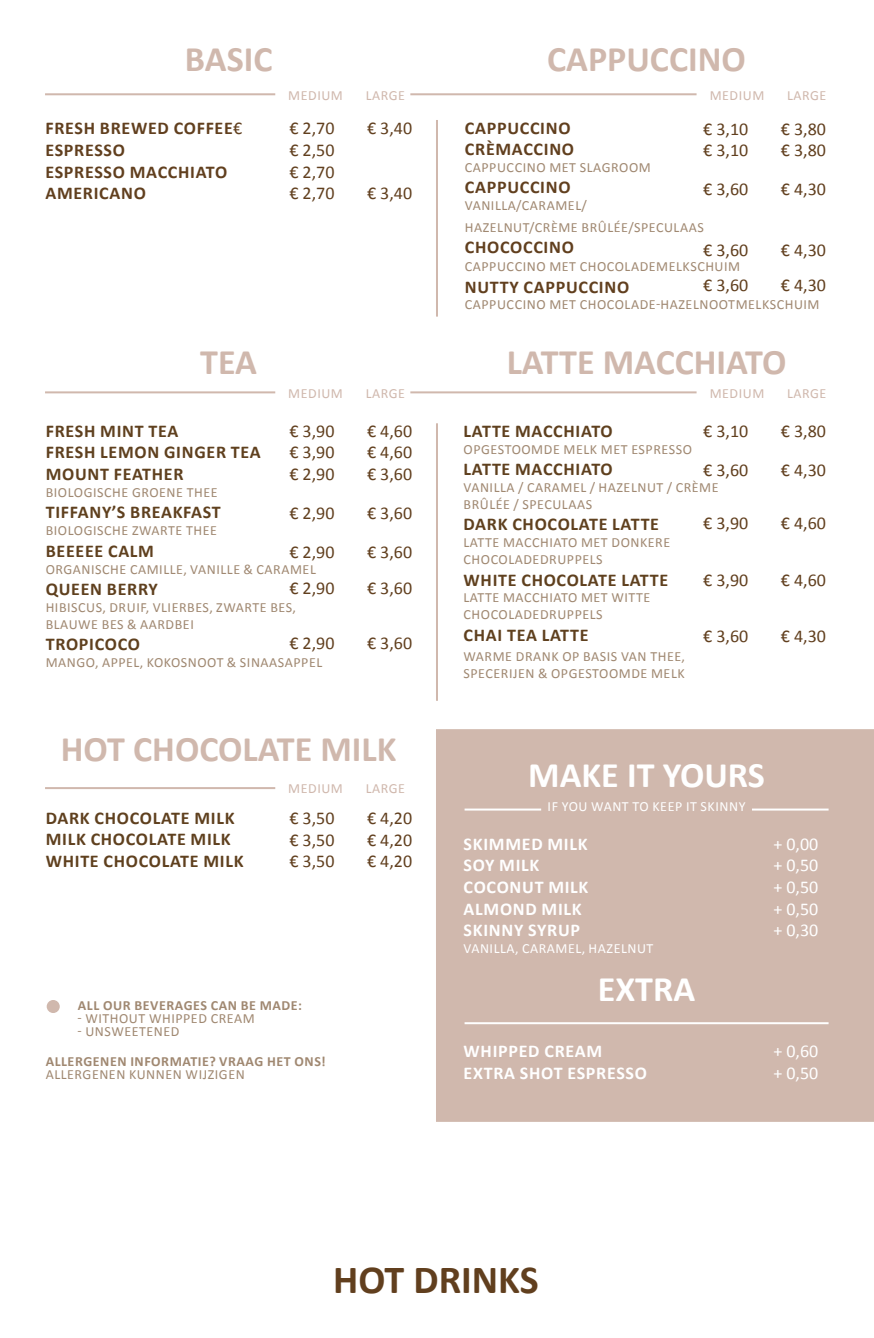
<style>
.page{position:relative;width:874px;height:1338px;background:#fff}
.page>*{position:absolute;margin:0;border:0;box-sizing:border-box;transform-origin:0 0}
.t1{font:700 40px "Calibri";color:#613f1e}
.t2{font:700 36px "Calibri";color:#d0b8ad}
.t3{font:700 36px "Calibri";color:#fff}
.t4{font:18px/21.6px "Calibri";color:#613f1e;text-align:justify}
.t5{font:700 18px/21.6px "Calibri";letter-spacing:.04em;color:#5f401e}
.t6{font:700 18px/21.6px "Calibri";letter-spacing:.04em;color:#613f1e}
.t7{font:700 18px/21.6px "Calibri";letter-spacing:.04em;color:#fff}
.t8{font:18px/21.6px "Calibri";color:#fff}
.t9{font:14px/16.8px "Calibri";letter-spacing:.04em;color:#a08871}
.t10{font:700 14px "Calibri";letter-spacing:.04em;color:#a08871}
.t11{font:14px "Calibri";letter-spacing:.04em;color:#d0b8ad}
.t12{font:14px "Calibri";letter-spacing:.04em;color:#fff}
.s1{font-weight:400}
</style>
<div class="page">
<div style="left:47px;top:1000px;width:13px;height:13px;background:#d0b8ad;border-radius:50%"></div>
<div style="left:436px;top:729px;width:437px;height:393px;background:#d0b8ad"></div>
<hr style="left:436px;top:120px;width:2px;height:197px;background:#d0b8ad">
<hr style="left:436px;top:423px;width:2px;height:278px;background:#d0b8ad">
<hr style="left:436px;top:836px;width:2px;height:117px;background:#d0b8ad">
<hr style="left:751px;top:809px;width:77px;height:2px;background:#fff">
<hr style="left:464px;top:809px;width:77px;height:2px;background:#fff">
<hr style="left:464px;top:1022px;width:364px;height:2px;background:#fff">
<hr style="left:45px;top:93px;width:230px;height:2px;background:#d0b8ad">
<hr style="left:410px;top:93px;width:286px;height:2px;background:#d0b8ad">
<hr style="left:45px;top:391px;width:230px;height:2px;background:#d0b8ad">
<hr style="left:45px;top:787px;width:230px;height:2px;background:#d0b8ad">
<hr style="left:410px;top:391px;width:286px;height:2px;background:#d0b8ad">
<h2 class="t2" style="left:185px;top:36px;width:89px">BASIC</h2>
<h2 class="t2" style="left:547px;top:36px;width:200px">CAPPUCCINO</h2>
<p class="t11" style="left:288px;top:86px;width:56px">MEDIUM</p>
<p class="t11" style="left:365px;top:86px;width:41px">LARGE</p>
<p class="t11" style="left:709px;top:86px;width:56px">MEDIUM</p>
<p class="t11" style="left:786px;top:86px;width:41px">LARGE</p>
<p class="t6" style="left:45px;top:118px;width:198px">FRESH BREWED COFFEE<span class="s1">€<br></span>ESPRESSO<br>ESPRESSO MACCHIATO<br>AMERICANO</p>
<p class="t4" style="left:289px;top:118px;width:47px">€ 2,70</p>
<p class="t4" style="left:367px;top:118px;width:47px">€ 3,40</p>
<p class="t4" style="left:289px;top:139px;width:47px">€ 2,50 € 2,70 € 2,70</p>
<p class="t4" style="left:367px;top:183px;width:47px">€ 3,40</p>
<p class="t6" style="left:464px;top:117px;width:111px">CAPPUCCINO<br>CRÈMACCINO</p>
<p class="t9" style="left:464px;top:159px;width:187px">CAPPUCCINO MET SLAGROOM</p>
<p class="t6" style="left:464px;top:177px;width:107px">CAPPUCCINO</p>
<p class="t9" style="left:464px;top:195px;width:240px;line-height:21.6px">VANILLA/CARAMEL/<br>HAZELNUT/CRÈME BRÛLÉE/SPECULAAS</p>
<p class="t6" style="left:464px;top:237px;width:110px">CHOCOCCINO</p>
<p class="t9" style="left:464px;top:258px;width:277px">CAPPUCCINO MET CHOCOLADEMELKSCHUIM</p>
<p class="t6" style="left:464px;top:276px;width:166px">NUTTY CAPPUCCINO</p>
<p class="t9" style="left:464px;top:296px;width:356px">CAPPUCCINO MET CHOCOLADE-HAZELNOOTMELKSCHUIM</p>
<p class="t4" style="left:702px;top:118px;width:47px">€ 3,10</p>
<p class="t4" style="left:780px;top:118px;width:47px">€ 3,80</p>
<p class="t4" style="left:702px;top:139px;width:47px">€ 3,10</p>
<p class="t4" style="left:780px;top:139px;width:47px">€ 3,80</p>
<p class="t4" style="left:702px;top:179px;width:47px">€ 3,60</p>
<p class="t4" style="left:780px;top:179px;width:47px">€ 4,30</p>
<p class="t4" style="left:702px;top:239px;width:47px">€ 3,60</p>
<p class="t4" style="left:780px;top:239px;width:47px">€ 4,30</p>
<p class="t4" style="left:702px;top:275px;width:47px">€ 3,60</p>
<p class="t4" style="left:780px;top:275px;width:47px">€ 4,30</p>
<h2 class="t2" style="left:200px;top:339px;width:58px">TEA</h2>
<h2 class="t2" style="left:506px;top:339px;width:281px">LATTE MACCHIATO</h2>
<p class="t11" style="left:288px;top:384px;width:56px">MEDIUM</p>
<p class="t11" style="left:365px;top:384px;width:41px">LARGE</p>
<p class="t11" style="left:709px;top:384px;width:56px">MEDIUM</p>
<p class="t11" style="left:786px;top:384px;width:41px">LARGE</p>
<p class="t5" style="left:46px;top:420px;width:216px">FRESH MINT TEA<br>FRESH LEMON GINGER TEA<br>MOUNT FEATHER</p>
<p class="t9" style="left:46px;top:484px;width:173px">BIOLOGISCHE GROENE THEE</p>
<p class="t5" style="left:46px;top:502px;width:176px">TIFFANY’S BREAKFAST</p>
<p class="t9" style="left:46px;top:522px;width:173px">BIOLOGISCHE ZWARTE THEE</p>
<p class="t5" style="left:46px;top:540px;width:110px">BEEEEE CALM</p>
<p class="t9" style="left:46px;top:561px;width:271px">ORGANISCHE CAMILLE, VANILLE &amp; CARAMEL</p>
<p class="t5" style="left:46px;top:578px;width:114px">QUEEN BERRY</p>
<p class="t9" style="left:46px;top:599px;width:252px">HIBISCUS, DRUIF, VLIERBES, ZWARTE BES,<br>BLAUWE BES &amp; AARDBEI</p>
<p class="t5" style="left:46px;top:634px;width:96px">TROPICOCO</p>
<p class="t9" style="left:46px;top:654px;width:278px">MANGO, APPEL, KOKOSNOOT &amp; SINAASAPPEL</p>
<p class="t4" style="left:289px;top:420px;width:47px">€ 3,90</p>
<p class="t4" style="left:367px;top:420px;width:47px">€ 4,60</p>
<p class="t4" style="left:289px;top:442px;width:47px">€ 3,90</p>
<p class="t4" style="left:367px;top:442px;width:47px">€ 4,60</p>
<p class="t4" style="left:289px;top:463px;width:47px">€ 2,90</p>
<p class="t4" style="left:367px;top:463px;width:47px">€ 3,60</p>
<p class="t4" style="left:289px;top:502px;width:47px">€ 2,90</p>
<p class="t4" style="left:367px;top:502px;width:47px">€ 3,60</p>
<p class="t4" style="left:289px;top:542px;width:47px">€ 2,90</p>
<p class="t4" style="left:367px;top:542px;width:47px">€ 3,60</p>
<p class="t4" style="left:289px;top:577px;width:47px">€ 2,90</p>
<p class="t4" style="left:367px;top:577px;width:47px">€ 3,60</p>
<p class="t4" style="left:289px;top:632px;width:47px">€ 2,90</p>
<p class="t4" style="left:367px;top:632px;width:47px">€ 3,60</p>
<h2 class="t2" style="left:61px;top:726px;width:337px">HOT CHOCOLATE MILK</h2>
<p class="t5" style="left:46px;top:807px;width:199px">DARK CHOCOLATE MILK<br>MILK CHOCOLATE MILK<br>WHITE CHOCOLATE MILK</p>
<p class="t11" style="left:288px;top:780px;width:56px">MEDIUM</p>
<p class="t11" style="left:365px;top:780px;width:41px">LARGE</p>
<p class="t4" style="left:289px;top:807px;width:47px">€ 3,50</p>
<p class="t4" style="left:367px;top:807px;width:47px">€ 4,20</p>
<p class="t4" style="left:289px;top:829px;width:47px">€ 3,50</p>
<p class="t4" style="left:367px;top:829px;width:47px">€ 4,20</p>
<p class="t4" style="left:289px;top:851px;width:47px">€ 3,50</p>
<p class="t4" style="left:367px;top:851px;width:47px">€ 4,20</p>
<p class="t10" style="left:78px;top:997px;width:225px">ALL OUR BEVERAGES CAN BE MADE:</p>
<p class="t9" style="left:78px;top:1010px;width:178px">- WITHOUT WHIPPED CREAM</p>
<p class="t9" style="left:78px;top:1023px;width:103px">- UNSWEETENED</p>
<p class="t10" style="left:46px;top:1052px;width:281px">ALLERGENEN INFORMATIE? VRAAG HET ONS!</p>
<p class="t9" style="left:46px;top:1066px;width:200px">ALLERGENEN KUNNEN WIJZIGEN</p>
<p class="t5" style="left:463px;top:420px;width:150px">LATTE MACCHIATO</p>
<p class="t9" style="left:463px;top:441px;width:230px">OPGESTOOMDE MELK MET ESPRESSO</p>
<p class="t5" style="left:463px;top:458px;width:150px">LATTE MACCHIATO</p>
<p class="t9" style="left:463px;top:479px;width:256px">VANILLA / CARAMEL / HAZELNUT / CRÈME<br>BRÛLÉE / SPECULAAS</p>
<p class="t5" style="left:463px;top:514px;width:197px">DARK CHOCOLATE LATTE</p>
<p class="t9" style="left:463px;top:534px;width:208px">LATTE MACCHIATO MET DONKERE<br>CHOCOLADEDRUPPELS</p>
<p class="t5" style="left:463px;top:569px;width:206px">WHITE CHOCOLATE LATTE</p>
<p class="t9" style="left:463px;top:589px;width:188px">LATTE MACCHIATO MET WITTE<br>CHOCOLADEDRUPPELS</p>
<p class="t5" style="left:463px;top:624px;width:126px">CHAI TEA LATTE</p>
<p class="t9" style="left:463px;top:648px;width:223px">WARME DRANK OP BASIS VAN THEE,<br>SPECERIJEN &amp; OPGESTOOMDE MELK</p>
<p class="t4" style="left:702px;top:420px;width:47px">€ 3,10</p>
<p class="t4" style="left:780px;top:420px;width:47px">€ 3,80</p>
<p class="t4" style="left:702px;top:459px;width:47px">€ 3,60</p>
<p class="t4" style="left:780px;top:459px;width:47px">€ 4,30</p>
<p class="t4" style="left:702px;top:512px;width:47px">€ 3,90</p>
<p class="t4" style="left:780px;top:512px;width:47px">€ 4,60</p>
<p class="t4" style="left:702px;top:569px;width:47px">€ 3,90</p>
<p class="t4" style="left:780px;top:569px;width:47px">€ 4,60</p>
<p class="t4" style="left:702px;top:626px;width:47px">€ 3,60</p>
<p class="t4" style="left:780px;top:626px;width:47px">€ 4,30</p>
<h2 class="t3" style="left:528px;top:752px;width:238px">MAKE IT YOURS</h2>
<p class="t12" style="left:547px;top:798px;width:199px">IF YOU WANT TO KEEP IT SKINNY</p>
<p class="t7" style="left:463px;top:833px;width:126px">SKIMMED MILK<br>SOY MILK<br>COCONUT MILK<br>ALMOND MILK<br>SKINNY SYRUP</p>
<p class="t12" style="left:463px;top:939px;width:191px">VANILLA, CARAMEL, HAZELNUT</p>
<h2 class="t3" style="left:597px;top:966px;width:99px">EXTRA</h2>
<p class="t8" style="left:773px;top:833px;width:46px;text-align:justify">+ 0,00 + 0,50 + 0,50 + 0,50 + 0,30</p>
<p class="t7" style="left:463px;top:1040px;width:185px">WHIPPED CREAM<br>EXTRA SHOT ESPRESSO</p>
<p class="t8" style="left:773px;top:1040px;width:46px">+ 0,60 + 0,50</p>
<h1 class="t1" style="left:333px;top:1254px;width:207px">HOT DRINKS</h1>
</div>
